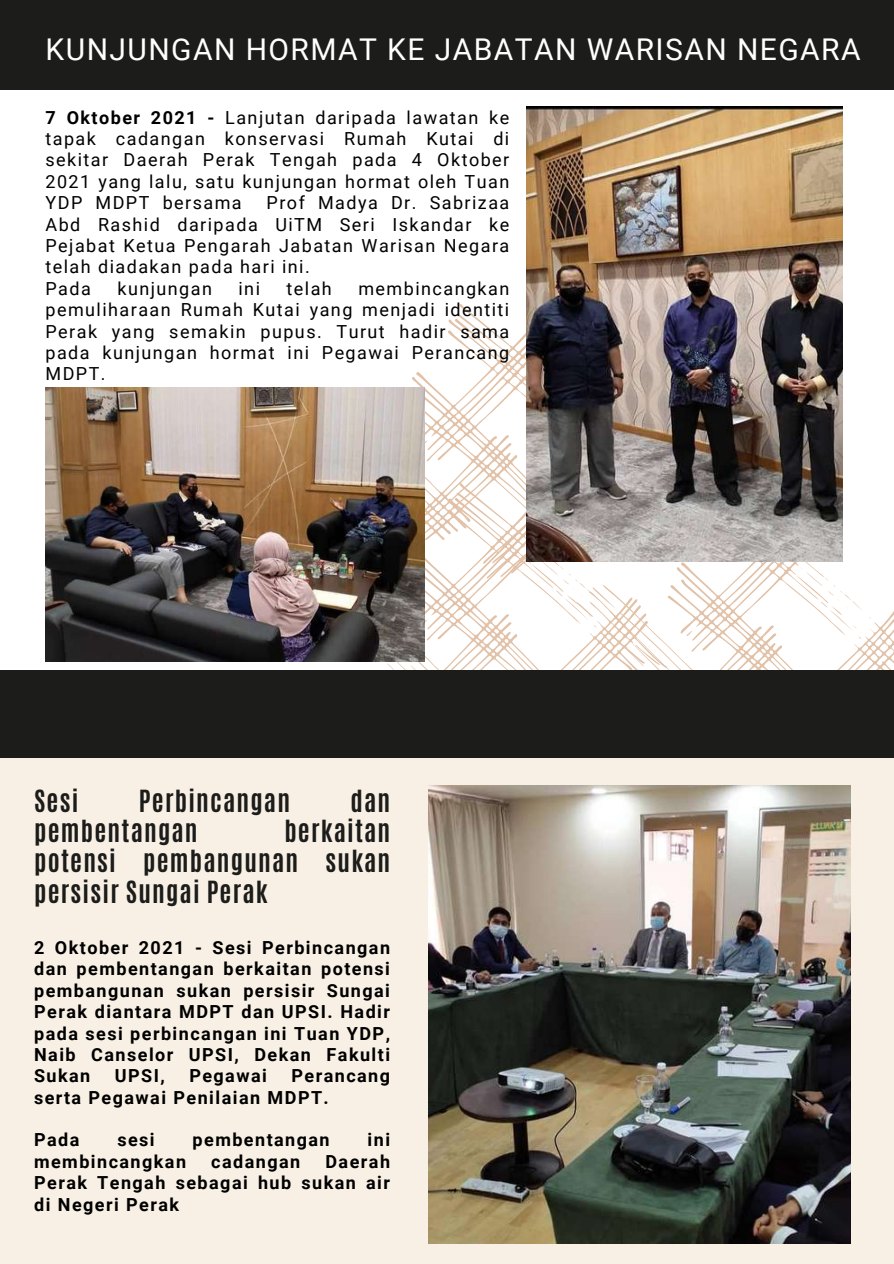
<style>
.page{position:relative;width:894px;height:1264px;background:#fff}
.page>*{position:absolute;margin:0;border:0;box-sizing:border-box;transform-origin:0 0}
.t1{font:30px "Roboto";letter-spacing:.045em;color:#fff}
.t2{font:700 25.5px/30.3px "Antonio";letter-spacing:.045em;color:#1c1c1b;text-align:justify}
.t3{font:18px/21.3px "Roboto";letter-spacing:.08em;color:#000;text-align:justify}
.t4{font:700 18px/21.3px "Roboto";letter-spacing:.08em;color:#000;text-align:justify}
.s1{font-weight:700}
</style>
<div class="page">
<div style="left:0;top:0;width:893px;height:89px;background:#1c1c1b"></div>
<svg style="left:672px;top:494px;width:221px;height:176px"></svg>
<svg style="left:686px;top:630px;width:6px;height:6px"></svg>
<svg style="left:795px;top:568px;width:75px;height:72px"></svg>
<svg style="left:387px;top:578px;width:144px;height:92px"></svg>
<svg style="left:531px;top:561px;width:141px;height:109px"></svg>
<svg style="left:337px;top:304px;width:330px;height:274px"></svg>
<svg style="left:425px;top:440px;width:2px;height:6px"></svg>
<img style="left:45px;top:388px;width:380px;height:273px">
<img style="left:526px;top:107px;width:316px;height:454px">
<div style="left:0;top:670px;width:893px;height:87px;background:#1c1c1b"></div>
<div style="left:0;top:757px;width:893px;height:506px;background:#f8f0e4"></div>
<img style="left:428px;top:785px;width:422px;height:458px">
<h1 class="t1" style="left:46px;top:32px;width:816px">KUNJUNGAN HORMAT KE JABATAN WARISAN NEGARA</h1>
<p class="t3" style="left:45px;top:107px;width:465px"><span class="s1">7 Oktober 2021 -</span> Lanjutan daripada lawatan ke tapak cadangan konservasi Rumah Kutai di sekitar Daerah Perak Tengah pada 4 Oktober 2021 yang lalu, satu kunjungan hormat oleh Tuan YDP MDPT bersama</p>
<p class="t3" style="left:45px;top:192px;width:465px;text-align:left;text-indent:221px">Prof Madya Dr. Sabrizaa<br>Abd Rashid daripada UiTM Seri Iskandar ke<br>Pejabat Ketua Pengarah Jabatan Warisan Negara telah diadakan pada hari ini.<br>Pada</p>
<p class="t3" style="left:45px;top:278px;width:465px;text-indent:313px">membincangkan pemuliharaan Rumah Kutai yang menjadi identiti Perak yang semakin pupus. Turut hadir sama pada kunjungan hormat ini Pegawai Perancang MDPT.</p>
<p class="t3" style="left:117px;top:278px;width:96px">kunjungan</p>
<p class="t3" style="left:238px;top:278px;width:23px">ini</p>
<p class="t3" style="left:286px;top:278px;width:47px">telah</p>
<h2 class="t2" style="left:34px;top:785px;width:46px">Sesi</h2>
<h2 class="t2" style="left:139px;top:785px;width:153px">Perbincangan</h2>
<h2 class="t2" style="left:350px;top:785px;width:41px">dan</h2>
<h2 class="t2" style="left:34px;top:816px;width:165px">pembentangan</h2>
<h2 class="t2" style="left:34px;top:816px;width:357px;text-indent:250px">berkaitan potensi pembangunan sukan persisir Sungai Perak</h2>
<p class="t4" style="left:34px;top:937px;width:357px">2 Oktober 2021 - Sesi Perbincangan dan pembentangan berkaitan potensi pembangunan sukan persisir Sungai Perak diantara MDPT dan UPSI. Hadir pada sesi perbincangan ini Tuan YDP, Naib Canselor UPSI, Dekan Fakulti Sukan</p>
<p class="t4" style="left:115px;top:1065px;width:51px">UPSI,</p>
<p class="t4" style="left:189px;top:1065px;width:79px">Pegawai</p>
<p class="t4" style="left:34px;top:1065px;width:357px;text-indent:257px">Perancang serta Pegawai Penilaian MDPT.</p>
<p class="t4" style="left:34px;top:1129px;width:47px">Pada</p>
<p class="t4" style="left:117px;top:1129px;width:39px">sesi</p>
<p class="t4" style="left:192px;top:1129px;width:139px">pembentangan</p>
<p class="t4" style="left:367px;top:1129px;width:24px">ini</p>
<p class="t4" style="left:34px;top:1150px;width:153px">membincangkan</p>
<p class="t4" style="left:211px;top:1150px;width:90px">cadangan</p>
<p class="t4" style="left:34px;top:1150px;width:357px;text-indent:291px">Daerah Perak Tengah sebagai hub sukan air di Negeri Perak</p>
</div>
